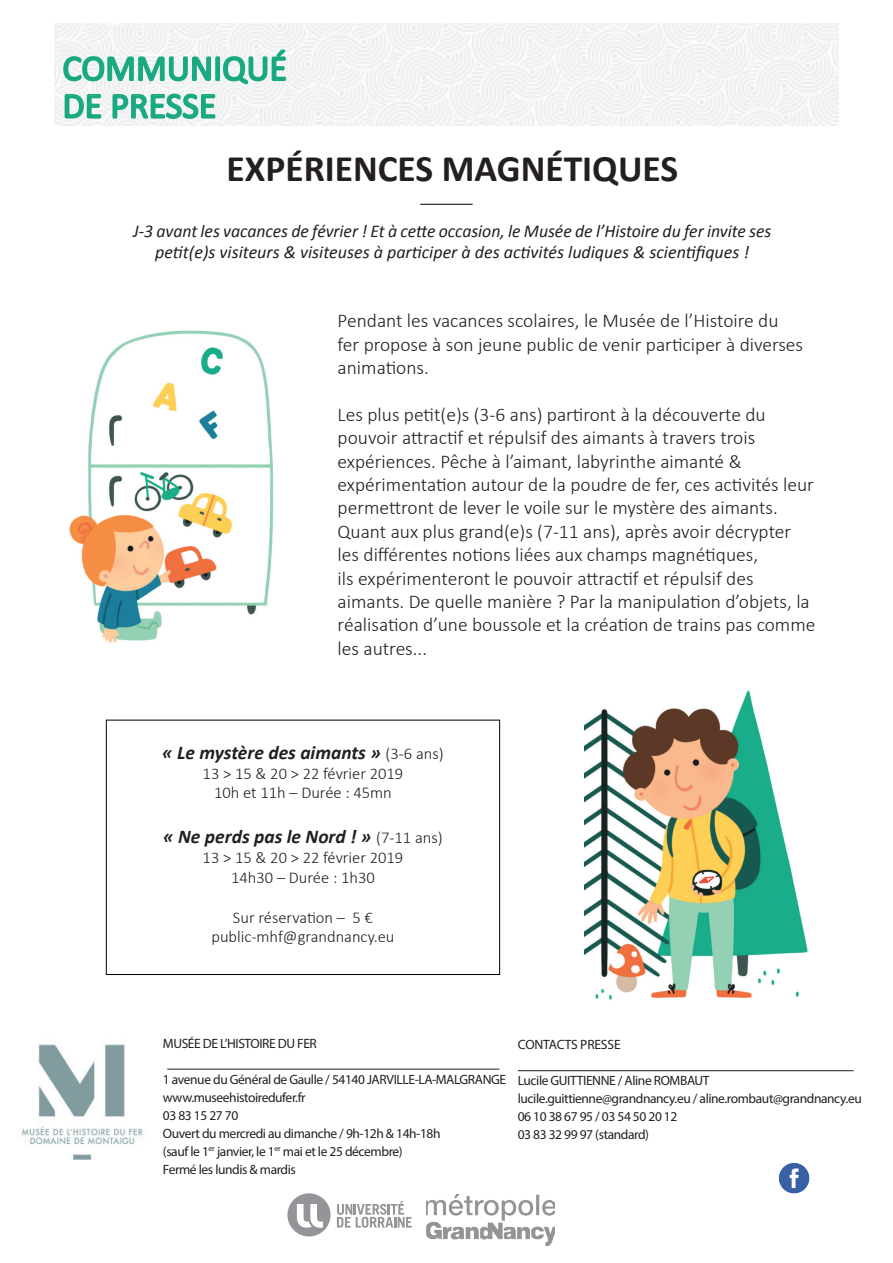
<style>
.page{position:relative;width:893px;height:1263px;background:#fff}
.page>*{position:absolute;margin:0;border:0;box-sizing:border-box;transform-origin:0 0}
.t1{font:700 37.5px "Calibri";color:#231f20}
.t2{font:36px/37.5px "Calibri";color:#19a982}
.t3{font:300 19.5px/23.4px "Calibri";color:#231f20}
.t4{font:italic 700 19.5px "Calibri";color:#231f20}
.t5{font:italic 18px/21px "Calibri";letter-spacing:-.005em;color:#231f20;text-align:center}
.t6{font:300 16.5px/19.8px "Calibri";color:#231f20;text-align:center}
.t7{font:13.5px/18px "Myriad Pro";letter-spacing:-.03em;color:#231f20}
.t8{font:13.5px "Myriad Pro";letter-spacing:-.01em;color:#231f20}
.s1{font-weight:300;font-style:normal;font-size:16.5px}
</style>
<div class="page">
<hr style="left:420px;top:204px;width:53px;height:1px;background:#000">
<img style="left:585px;top:690px;width:223px;height:310px">
<svg style="left:62px;top:48px;width:225px;height:72px"></svg>
<img style="left:69px;top:330px;width:205px;height:313px">
<div style="left:106px;top:720px;width:394px;height:255px;border:1px solid #000"></div>
<hr style="left:518px;top:1070px;width:336px;height:1px;background:#231f20">
<hr style="left:167px;top:1069px;width:332px;height:1px;background:#231f20">
<svg style="left:337px;top:1201px;width:75px;height:27px"></svg>
<svg style="left:287px;top:1193px;width:44px;height:43px"></svg>
<img style="left:427px;top:1195px;width:127px;height:50px">
<img style="left:778px;top:1162px;width:32px;height:32px">
<img style="left:21px;top:1044px;width:122px;height:116px">
<h2 class="t2" style="left:63px;top:50px;width:226px">COMMUNIQUÉ<br>DE PRESSE</h2>
<h1 class="t1" style="left:226px;top:145px;width:453px">EXPÉRIENCES MAGNÉTIQUES</h1>
<p class="t5" style="left:133px;top:220px;width:640px">J-3 avant les vacances de février ! Et à cette occasion, le Musée de l’Histoire du fer invite ses petit(e)s visiteurs &amp; visiteuses à participer à des activités ludiques &amp; scientifiques !</p>
<p class="t3" style="left:338px;top:309px;width:467px">Pendant les vacances scolaires, le Musée de l’Histoire du fer propose à son jeune public de venir participer à diverses animations.</p>
<p class="t3" style="left:338px;top:402px;width:479px">Les plus petit(e)s (3-6 ans) partiront à la découverte du pouvoir attractif et répulsif des aimants à travers trois expériences. Pêche à l’aimant, labyrinthe aimanté &amp; expérimentation autour de la poudre de fer, ces activités leur permettront de lever le voile sur le mystère des aimants.<br>Quant aux plus grand(e)s (7-11 ans), après avoir décrypter les différentes notions liées aux champs magnétiques,<br>ils expérimenteront le pouvoir attractif et répulsif des aimants. De quelle manière ? Par la manipulation d’objets, la réalisation d’une boussole et la création de trains pas comme les autres...</p>
<p class="t4" style="left:162px;top:740px;width:283px">« Le mystère des aimants » <span class="s1">(3-6 ans)</span></p>
<p class="t6" style="left:203px;top:763px;width:202px">13 &gt; 15 &amp; 20 &gt; 22 février 2019<br>10h et 11h – Durée : 45mn</p>
<p class="t4" style="left:163px;top:824px;width:281px">« Ne perds pas le Nord ! » <span class="s1">(7-11 ans)</span></p>
<p class="t6" style="left:203px;top:848px;width:202px">13 &gt; 15 &amp; 20 &gt; 22 février 2019<br>14h30 – Durée : 1h30</p>
<p class="t6" style="left:211px;top:907px;width:185px">Sur réservation – 5 € public-mhf@grandnancy.eu</p>
<p class="t7" style="left:163px;top:1034px;width:155px">MUSÉE DE L’HISTOIRE DU FER</p>
<p class="t7" style="left:163px;top:1070px;width:345px">1 avenue du Général de Gaulle / 54140 JARVILLE-LA-MALGRANGE www.museehistoiredufer.fr<br>03 83 15 27 70<br>Ouvert du mercredi au dimanche / 9h-12h &amp; 14h-18h<br>(sauf le 1<sup>er</sup> janvier, le 1<sup>er</sup> mai et le 25 décembre)<br>Fermé les lundis &amp; mardis</p>
<p class="t8" style="left:518px;top:1036px;width:104px">CONTACTS PRESSE</p>
<p class="t7" style="left:518px;top:1072px;width:345px">Lucile GUITTIENNE / Aline ROMBAUT lucile.guittienne@grandnancy.eu / aline.rombaut@grandnancy.eu 06 10 38 67 95 / 03 54 50 20 12<br>03 83 32 99 97 (standard)</p>
</div>
